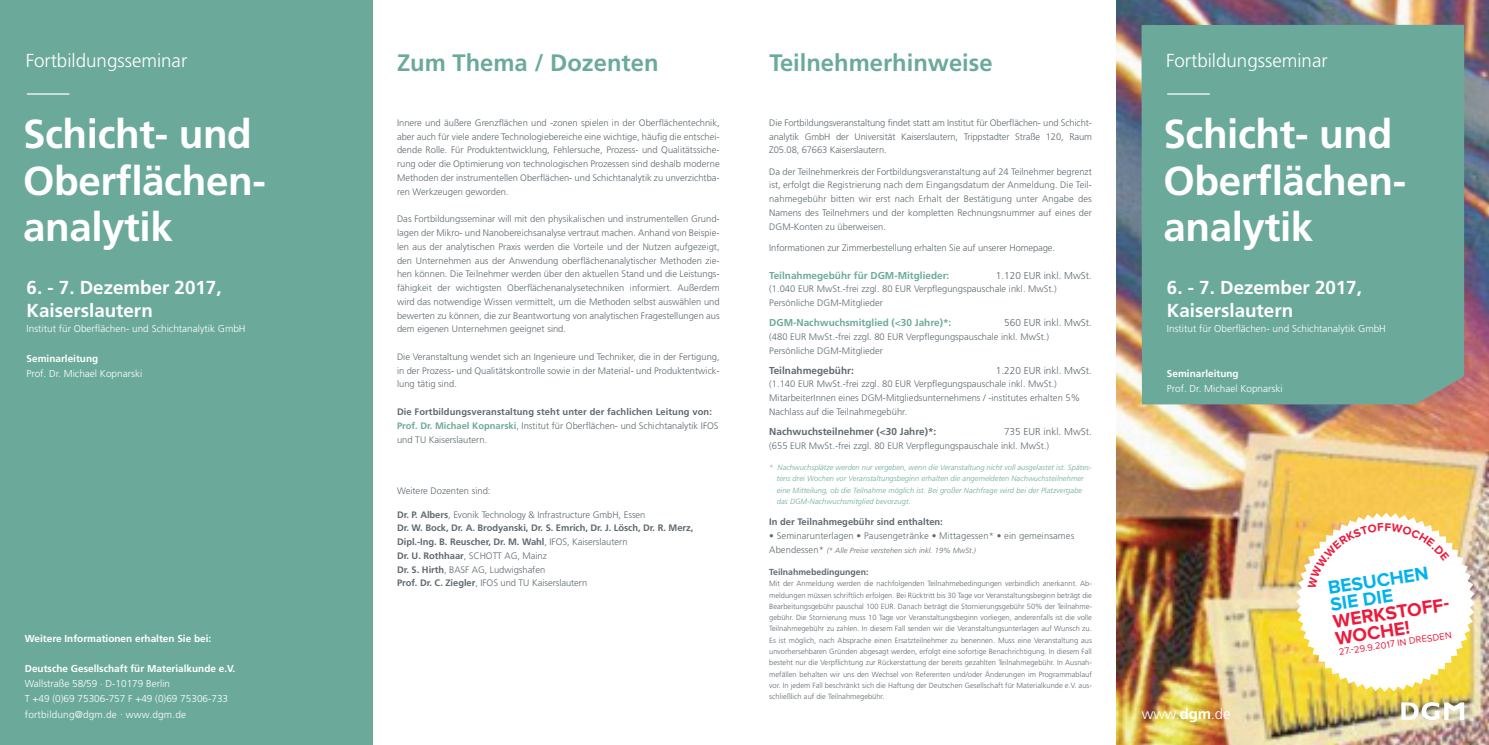
<style>
.page{position:relative;width:1489px;height:745px;background:#fff}
.page>*{position:absolute;margin:0;border:0;box-sizing:border-box;transform-origin:0 0}
.t1{font:700 40.38px/46.2px "Frutiger LT Pro";letter-spacing:-.01em;color:#fff}
.t2{font:700 23.75px "Frutiger LT Pro";color:#6baa9a}
.t3{font:700 19.12px "Proxima Nova";color:#ed1a3a}
.t4{font:700 19.12px "Proxima Nova";color:#00b3ef}
.Text{font:700 18.75px/23.8px "Frutiger LT Pro";color:#fff}
.t5{font:300 18.75px "Frutiger LT Std";color:#fff}
.t6{font:300 15px "Frutiger LT Std";color:#fff}
.Text-2{font:300 10px "Frutiger LT Std";color:#fff}
.Text-3{font:700 10px "Frutiger LT Pro";color:#fff}
.t7{font:300 10px "Frutiger LT Std";color:#5f696f}
.t8{font:700 10px "Frutiger LT Pro";color:#6baa9a}
.t9{font:700 10px "Frutiger LT Pro";color:#5f696f}
.Text-4{font:300 10px "Frutiger LT Std";letter-spacing:.02em;color:#fff}
.t10{font:9.5px "Proxima Nova";color:#ed1a3a}
.Text-5{font:300 9.38px/13.8px "Frutiger LT Std";color:#5f696f;text-align:justify}
.Text-6{font:700 9.38px/13.8px "Frutiger LT Pro";color:#5f696f}
.t11{font:700 8.75px "Frutiger LT Pro";color:#5f696f}
.t12{font:300 7.5px/11.2px "Frutiger LT Std";color:#5f696f;text-align:justify}
.t13{font:italic 300 7.5px/11.2px "Frutiger LT Pro";letter-spacing:.01em;color:#6baa9a}
.t14{font:italic 300 7.5px "Frutiger LT Pro";letter-spacing:.01em;color:#5f696f}
.s1{font-family:"Frutiger LT Pro";font-weight:700;color:#6baa9a}
.s2{font-family:"Frutiger LT Pro";font-weight:700}
.s3{font-family:"Frutiger LT Std";font-weight:300}
.s4{font-size:9.38px}
.s5{font-family:"Frutiger LT Std";font-style:normal;font-size:9.38px}
</style>
<div class="page">
<img style="left:1116px;top:0;width:372px;height:744px">
<div style="left:1141px;top:25px;width:322px;height:379px;background:#6baa9a"></div>
<div style="left:0;top:0;width:372px;height:744px;background:#6baa9a"></div>
<svg style="left:1401px;top:701px;width:62px;height:18px"></svg>
<hr style="left:1167px;top:93px;width:42px;height:2px;background:#fff">
<hr style="left:27px;top:93px;width:42px;height:2px;background:#fff">
<svg style="left:1295px;top:512px;width:179px;height:179px"></svg>
<p class="t5" style="left:26px;top:50px;width:163px">Fortbildungsseminar</p>
<p class="t5" style="left:1165px;top:50px;width:163px">Fortbildungsseminar</p>
<p class="t2" style="left:397px;top:49px;width:263px">Zum Thema / Dozenten</p>
<p class="t2" style="left:769px;top:49px;width:225px">Teilnehmerhinweise</p>
<p class="t1" style="left:23px;top:111px;width:244px">Schicht- und<br>Oberflächen&shy;analytik</p>
<p class="Text" style="left:27px;top:275px;width:196px">6. - 7. Dezember 2017,<br>Kaiserslautern</p>
<p class="Text-2" style="left:27px;top:323px;width:220px">Institut für Oberflächen- und Schichtanalytik GmbH</p>
<p class="Text-3" style="left:27px;top:353px;width:73px">Seminarleitung</p>
<p class="Text-2" style="left:27px;top:368px;width:117px">Prof. Dr. Michael Kopnarski</p>
<p class="Text-3" style="left:25px;top:632px;width:188px">Weitere Informationen erhalten Sie bei:</p>
<p class="Text-3" style="left:25px;top:662px;width:212px">Deutsche Gesellschaft für Materialkunde e.V.</p>
<p class="Text-2" style="left:25px;top:678px;width:147px">Wallstraße 58/59 . D-10179 Berlin</p>
<p class="Text-2" style="left:25px;top:693px;width:205px">T +49 (0)69 75306-757 F +49 (0)69 75306-733</p>
<p class="Text-4" style="left:25px;top:708px;width:163px">fortbildung@dgm.de . www.dgm.de</p>
<p class="Text-5" style="left:397px;top:116px;width:324px">Innere und äußere Grenzflächen und -zonen spielen in der Oberflächentechnik, aber auch für viele andere Technologiebereiche eine wichtige, häufig die entschei&shy;dende Rolle. Für Produktentwicklung, Fehlersuche, Prozess- und Qualitätssiche&shy;rung oder die Optimierung von technologischen Prozessen sind deshalb moderne Methoden der instrumentellen Oberflächen- und Schichtanalytik zu unverzichtba&shy;ren Werkzeugen geworden.</p>
<p class="Text-5" style="left:397px;top:212px;width:324px">Das Fortbildungsseminar will mit den physikalischen und instrumentellen Grund&shy;lagen der Mikro- und Nanobereichsanalyse vertraut machen. Anhand von Beispie&shy;len aus der analytischen Praxis werden die Vorteile und der Nutzen aufgezeigt, den Unternehmen aus der Anwendung oberflächenanalytischer Methoden zie&shy;hen können. Die Teilnehmer werden über den aktuellen Stand und die Leistungs&shy;fähigkeit der wichtigsten Oberflächenanalysetechniken informiert. Außerdem wird das notwendige Wissen vermittelt, um die Methoden selbst auswählen und bewerten zu können, die zur Beantwortung von analytischen Fragestellungen aus dem eigenen Unternehmen geeignet sind.</p>
<p class="Text-5" style="left:397px;top:350px;width:324px">Die Veranstaltung wendet sich an Ingenieure und Techniker, die in der Fertigung, in der Prozess- und Qualitätskontrolle sowie in der Material- und Produktentwick&shy;lung tätig sind.</p>
<p class="Text-6" style="left:397px;top:404px;width:316px">Die Fortbildungsveranstaltung steht unter der fachlichen Leitung von:</p>
<p class="Text-5" style="left:397px;top:418px;width:323px"><span class="s1">Prof. Dr. Michael Kopnarski</span>, Institut für Oberflächen- und Schichtanalytik IFOS und TU Kaiserslautern.</p>
<p class="Text-5" style="left:397px;top:483px;width:95px">Weitere Dozenten sind:</p>
<p class="Text-5" style="left:397px;top:507px;width:250px"><span class="s2">Dr. P. Albers</span>, Evonik Technology &amp; Infrastructure GmbH, Essen</p>
<p class="Text-6" style="left:397px;top:521px;width:298px">Dr. W. Bock, Dr. A. Brodyanski, Dr. S. Emrich, Dr. J. Lösch, Dr. R. Merz,<br>Dipl.-Ing. B. Reuscher, Dr. M. Wahl<span class="s3">, IFOS, Kaiserslautern</span></p>
<p class="Text-5" style="left:397px;top:548px;width:151px"><span class="s2">Dr. U. Rothhaar</span>, SCHOTT AG, Mainz</p>
<p class="Text-5" style="left:397px;top:562px;width:150px"><span class="s2">Dr. S. Hirth</span>, BASF AG, Ludwigshafen</p>
<p class="Text-5" style="left:397px;top:576px;width:192px"><span class="s2">Prof. Dr. C. Ziegler</span>, IFOS und TU Kaiserslautern</p>
<p class="Text-5" style="left:769px;top:116px;width:324px">Die Fortbildungsveranstaltung findet statt am Institut für Oberflächen- und Schicht&shy;analytik GmbH der Universität Kaiserslautern, Trippstadter Straße 120, Raum Z05.08, 67663 Kaiserslautern.</p>
<p class="Text-5" style="left:769px;top:165px;width:324px">Da der Teilnehmerkreis der Fortbildungsveranstaltung auf 24 Teilnehmer begrenzt ist, erfolgt die Registrierung nach dem Eingangsdatum der Anmeldung. Die Teil&shy;nahmegebühr bitten wir erst nach Erhalt der Bestätigung unter Angabe des Namens des Teilnehmers und der kompletten Rechnungsnummer auf eines der DGM-Konten zu überweisen.</p>
<p class="Text-5" style="left:769px;top:241px;width:287px">Informationen zur Zimmerbestellung erhalten Sie auf unserer Homepage.</p>
<p class="t8" style="left:769px;top:269px;width:182px">Teilnahmegebühr für DGM-Mitglieder:</p>
<p class="t7" style="left:995px;top:269px;width:97px">1.120 EUR inkl. MwSt<span class="s4">.</span></p>
<p class="Text-5" style="left:769px;top:282px;width:289px">(1.040 EUR MwSt.-frei zzgl. 80 EUR Verpflegungspauschale inkl. MwSt.)</p>
<p class="Text-5" style="left:769px;top:296px;width:115px">Persönliche DGM-Mitglieder</p>
<p class="t8" style="left:769px;top:316px;width:183px">DGM-Nachwuchsmitglied (&lt;30 Jahre)*:</p>
<p class="t7" style="left:1004px;top:317px;width:89px">560 EUR inkl. MwSt<span class="s4">.</span></p>
<p class="Text-5" style="left:769px;top:330px;width:281px">(480 EUR MwSt.-frei zzgl. 80 EUR Verpflegungspauschale inkl. MwSt.)</p>
<p class="Text-5" style="left:769px;top:343px;width:115px">Persönliche DGM-Mitglieder</p>
<p class="t9" style="left:769px;top:364px;width:86px">Teilnahmegebühr:</p>
<p class="t7" style="left:995px;top:364px;width:97px">1.220 EUR inkl. MwSt<span class="s4">.</span></p>
<p class="Text-5" style="left:769px;top:377px;width:289px">(1.140 EUR MwSt.-frei zzgl. 80 EUR Verpflegungspauschale inkl. MwSt.)</p>
<p class="Text-5" style="left:769px;top:391px;width:312px">MitarbeiterInnen eines DGM-Mitgliedsunternehmens / -institutes erhalten 5%<br>Nachlass auf die Teilnahmegebühr.</p>
<p class="t9" style="left:769px;top:425px;width:168px">Nachwuchsteilnehmer (&lt;30 Jahre)*:</p>
<p class="t7" style="left:1004px;top:425px;width:89px">735 EUR inkl. MwSt.</p>
<p class="Text-5" style="left:769px;top:438px;width:281px">(655 EUR MwSt.-frei zzgl. 80 EUR Verpflegungspauschale inkl. MwSt.)</p>
<p class="t13" style="left:769px;top:461px;width:324px">* Nachwuchsplätze werden nur vergeben, wenn die Veranstaltung nicht voll ausgelastet ist. Spätes-</p>
<p class="t13" style="left:776px;top:473px;width:308px">tens drei Wochen vor Veranstaltungsbeginn erhalten die angemeldeten Nachwuchsteilnehmer eine Mitteilung, ob die Teilnahme möglich ist. Bei großer Nachfrage wird bei der Platzvergabe das DGM-Nachwuchsmitglied bevorzugt.</p>
<p class="Text-6" style="left:769px;top:514px;width:175px">In der Teilnahmegebühr sind enthalten:</p>
<p class="Text-5" style="left:769px;top:528px;width:306px"><span class="s2">•</span> Seminarunterlagen <span class="s2">•</span> Pausengetränke <span class="s2">•</span> Mittagessen* <span class="s2">•</span> ein gemeinsames</p>
<p class="t14" style="left:769px;top:545px;width:208px"><span class="s5">Abendessen*</span> (* Alle Preise verstehen sich inkl. 19% MwSt.)</p>
<p class="t11" style="left:769px;top:566px;width:101px">Teilnahmebedingungen:</p>
<p class="t12" style="left:769px;top:578px;width:324px">Mit der Anmeldung werden die nachfolgenden Teilnahmebedingungen verbindlich anerkannt. Ab&shy;meldungen müssen schriftlich erfolgen. Bei Rücktritt bis 30 Tage vor Veranstaltungsbeginn beträgt die Bearbeitungsgebühr pauschal 100 EUR. Danach beträgt die Stornierungsgebühr 50% der Teilnahme&shy;gebühr. Die Stornierung muss 10 Tage vor Veranstaltungsbeginn vorliegen, anderenfalls ist die volle Teilnahmegebühr zu zahlen. In diesem Fall senden wir die Veranstaltungsunterlagen auf Wunsch zu.<br>Es ist möglich, nach Absprache einen Ersatzteilnehmer zu benennen. Muss eine Veranstaltung aus unvorhersehbaren Gründen abgesagt werden, erfolgt eine sofortige Benachrichtigung. In diesem Fall besteht nur die Verpflichtung zur Rückerstattung der bereits gezahlten Teilnahmegebühr. In Ausnah&shy;mefällen behalten wir uns den Wechsel von Referenten und/oder Änderungen im Programmablauf vor. In jedem Fall beschränkt sich die Haftung der Deutschen Gesellschaft für Materialkunde e.V. aus&shy;schließlich auf die Teilnahmegebühr.</p>
<p class="t1" style="left:1163px;top:111px;width:244px">Schicht- und<br>Oberflächen&shy;analytik</p>
<p class="Text" style="left:1166px;top:275px;width:196px">6. - 7. Dezember 2017,<br>Kaiserslautern</p>
<p class="Text-2" style="left:1166px;top:323px;width:220px">Institut für Oberflächen- und Schichtanalytik GmbH</p>
<p class="Text-3" style="left:1166px;top:368px;width:73px">Seminarleitung</p>
<p class="Text-2" style="left:1166px;top:383px;width:117px">Prof. Dr. Michael Kopnarski</p>
<p class="t6" style="left:1141px;top:704px;width:90px">www.<span class="s2">dgm</span>.de</p>
<p class="t4" style="left:1326px;top:576px;width:103px;rotate:-8deg">BESUCHEN</p>
<p class="t4" style="left:1328px;top:593px;width:64px;rotate:-8deg">SIE DIE</p>
<p class="t3" style="left:1331px;top:609px;width:123px;rotate:-8deg">WERKSTOFF-</p>
<p class="t3" style="left:1333px;top:626px;width:76px;rotate:-8deg">WOCHE!</p>
<p class="t10" style="left:1338px;top:646px;width:115px;rotate:-9deg">27.-29.9.2017 IN DRESDEN</p>
</div>
